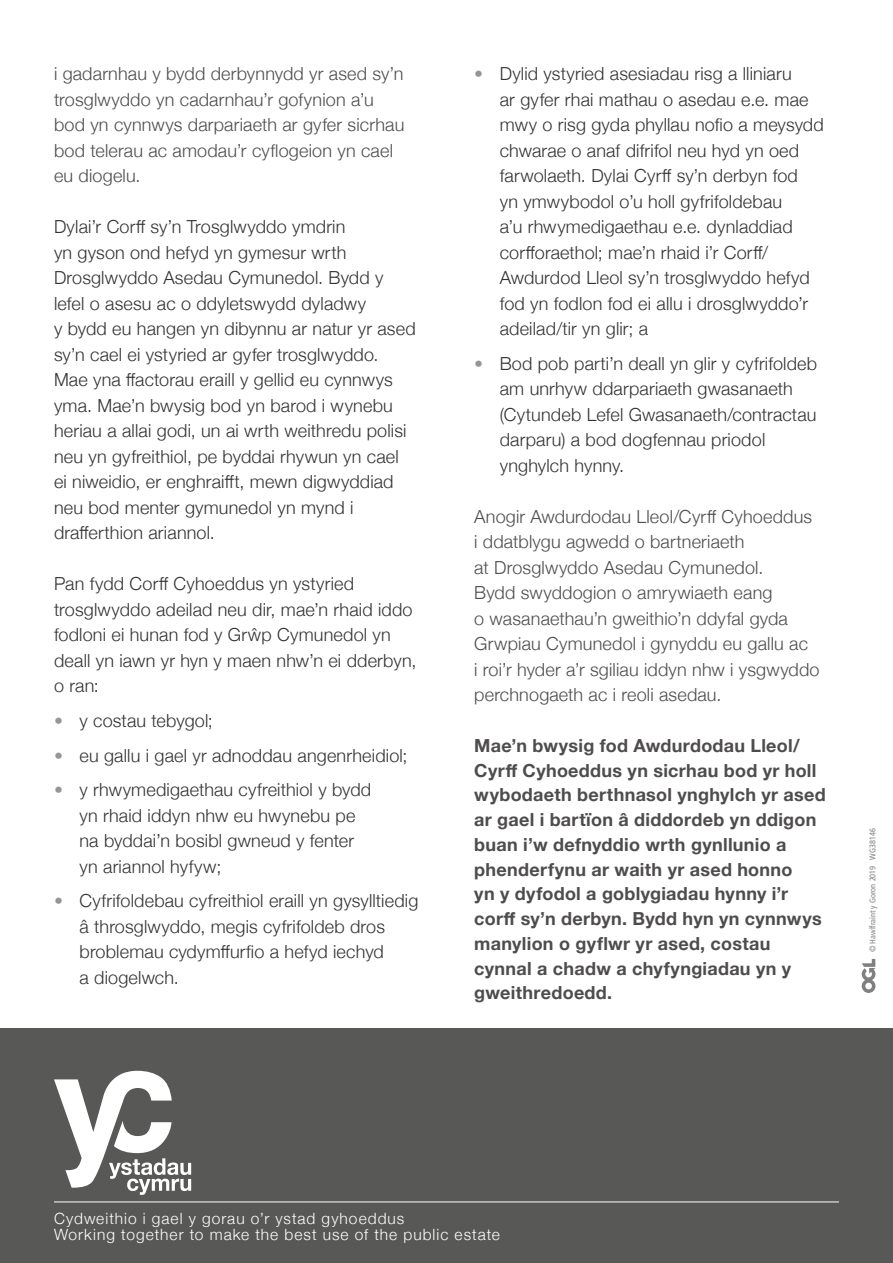
<style>
.page{position:relative;width:893px;height:1263px;background:#fff}
.page>*{position:absolute;margin:0;border:0;box-sizing:border-box;transform-origin:0 0}
.Body{font:300 18px/25.5px "Helvetica Neue";letter-spacing:.01em;color:#333}
.Body-2{font:300 18px/25.5px "Helvetica Neue";letter-spacing:.01em;color:#4f4c4d}
.Body-3{font:700 18px/24.8px "Helvetica Neue";letter-spacing:.015em;color:#4f4c4d}
.t1{font:300 15.45px "Helvetica Neue";letter-spacing:.065em;color:#fff}
.Credits_5_5pt{font:condensed 8.25px "Frutiger LT Std";color:#808080}
.s1{font-family:"Frutiger LT Std";color:#939598}
</style>
<div class="page">
<div style="left:0;top:1028px;width:893px;height:235px;background:#585857"></div>
<hr style="left:54px;top:1201px;width:785px;height:1px;background:#fff">
<svg style="left:54px;top:1071px;width:137px;height:124px"></svg>
<svg style="left:862px;top:959px;width:13px;height:34px"></svg>
<p class="Body-2" style="left:54px;top:60px;width:352px">i gadarnhau y bydd derbynnydd yr ased sy’n trosglwyddo yn cadarnhau’r gofynion a’u bod yn cynnwys darpariaeth ar gyfer sicrhau bod telerau ac amodau’r cyflogeion yn cael eu diogelu.</p>
<p class="Body" style="left:54px;top:213px;width:363px">Dylai’r Corff sy’n Trosglwyddo ymdrin<br>yn gyson ond hefyd yn gymesur wrth Drosglwyddo Asedau Cymunedol. Bydd y lefel o asesu ac o ddyletswydd dyladwy<br>y bydd eu hangen yn dibynnu ar natur yr ased sy’n cael ei ystyried ar gyfer trosglwyddo.<br>Mae yna ffactorau eraill y gellid eu cynnwys yma. Mae’n bwysig bod yn barod i wynebu heriau a allai godi, un ai wrth weithredu polisi neu yn gyfreithiol, pe byddai rhywun yn cael ei niweidio, er enghraifft, mewn digwyddiad neu bod menter gymunedol yn mynd i drafferthion ariannol.</p>
<p class="Body" style="left:54px;top:570px;width:364px">Pan fydd Corff Cyhoeddus yn ystyried trosglwyddo adeilad neu dir, mae’n rhaid iddo fodloni ei hunan fod y Grŵp Cymunedol yn deall yn iawn yr hyn y maen nhw’n ei dderbyn, o ran:</p>
<p class="Body" style="left:54px;top:706px;width:160px"><span class="s1">•</span> y costau tebygol;</p>
<p class="Body" style="left:54px;top:741px;width:355px"><span class="s1">•</span> eu gallu i gael yr adnoddau angenrheidiol;</p>
<p class="Body" style="left:80px;top:775px;width:293px;text-indent:-26px"><span class="s1">•</span> y rhwymedigaethau cyfreithiol y bydd yn rhaid iddyn nhw eu hwynebu pe na byddai’n bosibl gwneud y fenter yn ariannol hyfyw;</p>
<p class="Body" style="left:80px;top:886px;width:340px;text-indent:-26px"><span class="s1">•</span> Cyfrifoldebau cyfreithiol eraill yn gysylltiedig â throsglwyddo, megis cyfrifoldeb dros broblemau cydymffurfio a hefyd iechyd<br>a diogelwch.</p>
<p class="Body" style="left:500px;top:60px;width:325px;text-indent:-26px"><span class="s1">•</span> Dylid ystyried asesiadau risg a lliniaru<br>ar gyfer rhai mathau o asedau e.e. mae mwy o risg gyda phyllau nofio a meysydd chwarae o anaf difrifol neu hyd yn oed farwolaeth. Dylai Cyrff sy’n derbyn fod<br>yn ymwybodol o’u holl gyfrifoldebau<br>a’u rhwymedigaethau e.e. dynladdiad corfforaethol; mae’n rhaid i’r Corff/ Awdurdod Lleol sy’n trosglwyddo hefyd fod yn fodlon fod ei allu i drosglwyddo’r adeilad/tir yn glir; a</p>
<p class="Body" style="left:500px;top:349px;width:319px;text-indent:-26px"><span class="s1">•</span> Bod pob parti’n deall yn glir y cyfrifoldeb am unrhyw ddarpariaeth gwasanaeth (Cytundeb Lefel Gwasanaeth/contractau darparu) a bod dogfennau priodol ynghylch hynny.</p>
<p class="Body-2" style="left:474px;top:502px;width:347px">Anogir Awdurdodau Lleol/Cyrff Cyhoeddus i ddatblygu agwedd o bartneriaeth<br>at Drosglwyddo Asedau Cymunedol.<br>Bydd swyddogion o amrywiaeth eang<br>o wasanaethau’n gweithio’n ddyfal gyda Grwpiau Cymunedol i gynyddu eu gallu ac<br>i roi’r hyder a’r sgiliau iddyn nhw i ysgwyddo perchnogaeth ac i reoli asedau.</p>
<p class="Body-3" style="left:474px;top:733px;width:353px">Mae’n bwysig fod Awdurdodau Lleol/ Cyrff Cyhoeddus yn sicrhau bod yr holl wybodaeth berthnasol ynghylch yr ased ar gael i bartïon â diddordeb yn ddigon buan i’w defnyddio wrth gynllunio a phenderfynu ar waith yr ased honno<br>yn y dyfodol a goblygiadau hynny i’r corff sy’n derbyn. Bydd hyn yn cynnwys manylion o gyflwr yr ased, costau cynnal a chadw a chyfyngiadau yn y gweithredoedd.</p>
<p class="Credits_5_5pt" style="left:868px;top:952px;width:126px;rotate:-90deg">© Hawlfraint y Goron 2019 WG38146</p>
<p class="t1" style="left:54px;top:1206px;width:352px">Cydweithio i gael y gorau o’r ystad gyhoeddus</p>
<p class="t1" style="left:54px;top:1222px;width:447px">Working together to make the best use of the public estate</p>
</div>
